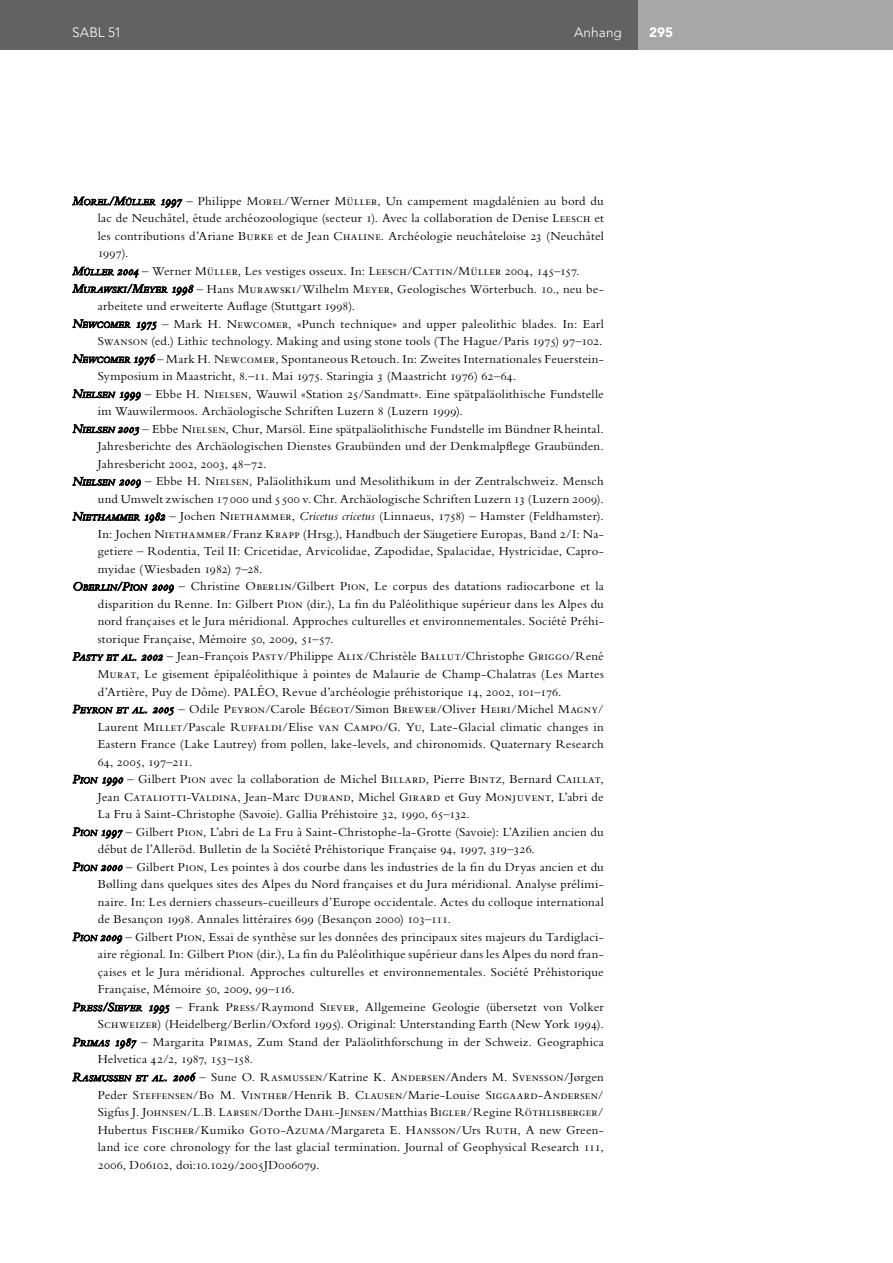
<style>
.page{position:relative;width:893px;height:1263px;background:#fff}
.page>*{position:absolute;margin:0;border:0;box-sizing:border-box;transform-origin:0 0}
.t1{font:300 13.5px "Avenir LT Std";letter-spacing:.01em;color:#fff}
.t2{font:900 13.5px "Avenir LT Std";color:#fff}
.t3{font:12.75px "Bembo Std";letter-spacing:.025em;color:#000}
.t4{font:12.75px "Bembo Std";letter-spacing:.005em;color:#000}
.t5{font:12.75px "Bembo Std";letter-spacing:-.01em;color:#000}
.t6{font:12.75px "Bembo Std";color:#000}
.s1{font-style:italic}
.s2{font-style:italic;font-size:8.85px}
</style>
<div class="page">
<div style="left:0;top:0;width:638px;height:50px;background:#616261"></div>
<div style="left:638px;top:0;width:255px;height:50px;background:#a6a7a7"></div>
<svg style="left:72px;top:196px;width:83px;height:9px"></svg>
<svg style="left:161px;top:199px;width:21px;height:9px"></svg>
<svg style="left:72px;top:266px;width:121px;height:29px"></svg>
<svg style="left:73px;top:319px;width:57px;height:10px"></svg>
<svg style="left:137px;top:322px;width:19px;height:8px"></svg>
<svg style="left:73px;top:354px;width:82px;height:11px"></svg>
<svg style="left:73px;top:389px;width:68px;height:11px"></svg>
<svg style="left:73px;top:425px;width:66px;height:10px"></svg>
<svg style="left:73px;top:477px;width:68px;height:11px"></svg>
<svg style="left:73px;top:512px;width:92px;height:11px"></svg>
<svg style="left:74px;top:582px;width:100px;height:11px"></svg>
<svg style="left:73px;top:652px;width:63px;height:9px"></svg>
<svg style="left:142px;top:655px;width:21px;height:6px"></svg>
<svg style="left:73px;top:705px;width:74px;height:8px"></svg>
<svg style="left:153px;top:707px;width:21px;height:8px"></svg>
<svg style="left:73px;top:775px;width:50px;height:11px"></svg>
<svg style="left:73px;top:828px;width:50px;height:10px"></svg>
<svg style="left:73px;top:863px;width:49px;height:8px"></svg>
<svg style="left:73px;top:933px;width:49px;height:10px"></svg>
<svg style="left:73px;top:1002px;width:69px;height:9px"></svg>
<svg style="left:149px;top:1005px;width:20px;height:9px"></svg>
<svg style="left:73px;top:1038px;width:36px;height:8px"></svg>
<svg style="left:116px;top:1038px;width:20px;height:11px"></svg>
<svg style="left:72px;top:1073px;width:95px;height:8px"></svg>
<svg style="left:173px;top:1073px;width:23px;height:8px"></svg>
<p class="t1" style="left:574px;top:24px;width:49px">Anhang</p>
<p class="t1" style="left:72px;top:24px;width:51px">SABL 51</p>
<p class="t2" style="left:649px;top:24px;width:25px">295</p>
<p class="t3" style="left:72px;top:193px;width:533px"><span class="s1">M</span><span class="s2">OREL</span><span class="s1">/M</span><span class="s2">ÜLLER</span> <span class="s1">1997</span> – Philippe Morel/Werner Müller, Un campement magdalénien au bord du</p>
<p class="t3" style="left:98px;top:211px;width:507px">lac de Neuchâtel, étude archéozoologique (secteur 1). Avec la collaboration de Denise Leesch et</p>
<p class="t3" style="left:98px;top:228px;width:507px">les contributions d’Ariane Burke et de Jean Chaline. Archéologie neuchâteloise 23 (Neuchâtel</p>
<p class="t3" style="left:98px;top:246px;width:32px">1997).</p>
<p class="t3" style="left:72px;top:264px;width:509px"><span class="s1">M</span><span class="s2">ÜLLER</span> <span class="s1">2004</span> – Werner Müller, Les vestiges osseux. In: Leesch/Cattin/Müller 2004, 145–157.</p>
<p class="t3" style="left:72px;top:281px;width:533px"><span class="s1">M</span><span class="s2">URAWSKI</span><span class="s1">/M</span><span class="s2">EYER</span> <span class="s1">1998</span> – Hans Murawski/Wilhelm Meyer, Geologisches Wörterbuch. 10., neu be-</p>
<p class="t3" style="left:98px;top:299px;width:259px">arbeitete und erweiterte Auflage (Stuttgart 1998).</p>
<p class="t3" style="left:72px;top:316px;width:533px"><span class="s1">N</span><span class="s2">EWCOMER</span> <span class="s1">1975</span> – Mark H. Newcomer, «Punch technique» and upper paleolithic blades. In: Earl</p>
<p class="t3" style="left:98px;top:334px;width:506px">Swanson (ed.) Lithic technology. Making and using stone tools (The Hague/Paris 1975) 97–102.</p>
<p class="t3" style="left:72px;top:351px;width:533px"><span class="s1">N</span><span class="s2">EWCOMER</span> <span class="s1">1976</span> – Mark H. Newcomer, Spontaneous Retouch. In: Zweites Internationales Feuerstein-</p>
<p class="t3" style="left:98px;top:369px;width:420px">Symposium in Maastricht, 8.–11. Mai 1975. Staringia 3 (Maastricht 1976) 62–64.</p>
<p class="t3" style="left:72px;top:386px;width:533px"><span class="s1">N</span><span class="s2">IELSEN</span> <span class="s1">1999</span> – Ebbe H. Nielsen, Wauwil «Station 25/Sandmatt». Eine spätpaläolithische Fundstelle</p>
<p class="t3" style="left:98px;top:404px;width:367px">im Wauwilermoos. Archäologische Schriften Luzern 8 (Luzern 1999).</p>
<p class="t3" style="left:72px;top:421px;width:533px"><span class="s1">N</span><span class="s2">IELSEN</span> <span class="s1">2003</span> – Ebbe Nielsen, Chur, Marsöl. Eine spätpaläolithische Fundstelle im Bündner Rheintal.</p>
<p class="t3" style="left:98px;top:439px;width:507px">Jahresberichte des Archäologischen Dienstes Graubünden und der Denkmalpflege Graubünden.</p>
<p class="t3" style="left:98px;top:456px;width:170px">Jahresbericht 2002, 2003, 48–72.</p>
<p class="t3" style="left:72px;top:474px;width:533px"><span class="s1">N</span><span class="s2">IELSEN</span> <span class="s1">2009</span> – Ebbe H. Nielsen, Paläolithikum und Mesolithikum in der Zentralschweiz. Mensch</p>
<p class="t3" style="left:98px;top:491px;width:508px">und Umwelt zwischen 17000 und 5500 v. Chr. Archäologische Schriften Luzern 13 (Luzern 2009).</p>
<p class="t3" style="left:72px;top:509px;width:533px"><span class="s1">N</span><span class="s2">IETHAMMER</span> <span class="s1">1982</span> – Jochen Niethammer, <span class="s1">Cricetus cricetus</span> (Linnaeus, 1758) – Hamster (Feldhamster).</p>
<p class="t3" style="left:98px;top:526px;width:507px">In: Jochen Niethammer/Franz Krapp (Hrsg.), Handbuch der Säugetiere Europas, Band 2/I: Na-</p>
<p class="t3" style="left:98px;top:544px;width:507px">getiere – Rodentia, Teil II: Cricetidae, Arvicolidae, Zapodidae, Spalacidae, Hystricidae, Capro-</p>
<p class="t3" style="left:98px;top:561px;width:166px">myidae (Wiesbaden 1982) 7–28.</p>
<p class="t3" style="left:72px;top:579px;width:533px"><span class="s1">O</span><span class="s2">BERLIN</span><span class="s1">/P</span><span class="s2">ION</span> <span class="s1">2009</span> – Christine Oberlin/Gilbert Pion, Le corpus des datations radiocarbone et la</p>
<p class="t3" style="left:98px;top:596px;width:508px">disparition du Renne. In: Gilbert Pion (dir.), La fin du Paléolithique supérieur dans les Alpes du</p>
<p class="t3" style="left:98px;top:614px;width:507px">nord françaises et le Jura méridional. Approches culturelles et environnementales. Société Préhi-</p>
<p class="t3" style="left:98px;top:631px;width:237px">storique Française, Mémoire 50, 2009, 51–57.</p>
<p class="t3" style="left:72px;top:649px;width:533px"><span class="s1">P</span><span class="s2">ASTY ET AL</span><span class="s1">. 2002</span> – Jean-François Pasty/Philippe Alix/Christèle Ballut/Christophe Griggo/René</p>
<p class="t3" style="left:98px;top:666px;width:508px">Murat, Le gisement épipaléolithique à pointes de Malaurie de Champ-Chalatras (Les Martes</p>
<p class="t3" style="left:98px;top:684px;width:465px">d’Artière, Puy de Dôme). PALÉO, Revue d’archéologie préhistorique 14, 2002, 101–176.</p>
<p class="t3" style="left:72px;top:702px;width:533px"><span class="s1">P</span><span class="s2">EYRON ET AL</span><span class="s1">. 2005</span> – Odile Peyron/Carole Bégeot/Simon Brewer/Oliver Heiri/Michel Magny/</p>
<p class="t3" style="left:98px;top:719px;width:507px">Laurent Millet/Pascale Ruffaldi/Elise van Campo/G. Yu, Late-Glacial climatic changes in</p>
<p class="t3" style="left:98px;top:737px;width:507px">Eastern France (Lake Lautrey) from pollen, lake-levels, and chironomids. Quaternary Research</p>
<p class="t6" style="left:98px;top:754px;width:96px">64, 2005, 197–211.</p>
<p class="t3" style="left:72px;top:772px;width:533px"><span class="s1">P</span><span class="s2">ION</span> <span class="s1">1990</span> – Gilbert Pion avec la collaboration de Michel Billard, Pierre Bintz, Bernard Caillat,</p>
<p class="t3" style="left:98px;top:789px;width:507px">Jean Cataliotti-Valdina, Jean-Marc Durand, Michel Girard et Guy Monjuvent, L’abri de</p>
<p class="t3" style="left:98px;top:807px;width:374px">La Fru à Saint-Christophe (Savoie). Gallia Préhistoire 32, 1990, 65–132.</p>
<p class="t3" style="left:72px;top:824px;width:533px"><span class="s1">P</span><span class="s2">ION</span> <span class="s1">1997</span> – Gilbert Pion, L’abri de La Fru à Saint-Christophe-la-Grotte (Savoie): L’Azilien ancien du</p>
<p class="t3" style="left:98px;top:842px;width:439px">début de l’Alleröd. Bulletin de la Société Préhistorique Française 94, 1997, 319–326.</p>
<p class="t3" style="left:72px;top:859px;width:533px"><span class="s1">P</span><span class="s2">ION</span> <span class="s1">2000</span> – Gilbert Pion, Les pointes à dos courbe dans les industries de la fin du Dryas ancien et du</p>
<p class="t3" style="left:98px;top:877px;width:507px">Bølling dans quelques sites des Alpes du Nord françaises et du Jura méridional. Analyse prélimi-</p>
<p class="t3" style="left:98px;top:894px;width:507px">naire. In: Les derniers chasseurs-cueilleurs d’Europe occidentale. Actes du colloque international</p>
<p class="t3" style="left:98px;top:912px;width:355px">de Besançon 1998. Annales littéraires 699 (Besançon 2000) 103–111.</p>
<p class="t3" style="left:72px;top:929px;width:533px"><span class="s1">P</span><span class="s2">ION</span> <span class="s1">2009</span> – Gilbert Pion, Essai de synthèse sur les données des principaux sites majeurs du Tardiglaci-</p>
<p class="t3" style="left:98px;top:947px;width:507px">aire régional. In: Gilbert Pion (dir.), La fin du Paléolithique supérieur dans les Alpes du nord fran-</p>
<p class="t3" style="left:98px;top:964px;width:507px">çaises et le Jura méridional. Approches culturelles et environnementales. Société Préhistorique</p>
<p class="t3" style="left:98px;top:982px;width:198px">Française, Mémoire 50, 2009, 99–116.</p>
<p class="t3" style="left:72px;top:999px;width:533px"><span class="s1">P</span><span class="s2">RESS</span><span class="s1">/S</span><span class="s2">IEVER</span> <span class="s1">1995</span> – Frank Press/Raymond Siever, Allgemeine Geologie (übersetzt von Volker</p>
<p class="t3" style="left:98px;top:1017px;width:507px">Schweizer) (Heidelberg/Berlin/Oxford 1995). Original: Unterstanding Earth (New York 1994).</p>
<p class="t3" style="left:72px;top:1034px;width:533px"><span class="s1">P</span><span class="s2">RIMAS</span> <span class="s1">1987</span> – Margarita Primas, Zum Stand der Paläolithforschung in der Schweiz. Geographica</p>
<p class="t5" style="left:98px;top:1052px;width:157px">Helvetica 42/2, 1987, 153–158.</p>
<p class="t3" style="left:72px;top:1069px;width:533px"><span class="s1">R</span><span class="s2">ASMUSSEN ET AL</span><span class="s1">. 2006</span> – Sune O. Rasmussen/Katrine K. Andersen/Anders M. Svensson/Jørgen</p>
<p class="t3" style="left:98px;top:1087px;width:507px">Peder Steffensen/Bo M. Vinther/Henrik B. Clausen/Marie-Louise Siggaard-Andersen/</p>
<p class="t3" style="left:98px;top:1104px;width:507px">Sigfus J. Johnsen/L.B. Larsen/Dorthe Dahl-Jensen/Matthias Bigler/Regine Röthlisberger/</p>
<p class="t3" style="left:98px;top:1122px;width:507px">Hubertus Fischer/Kumiko Goto-Azuma/Margareta E. Hansson/Urs Ruth, A new Green-</p>
<p class="t4" style="left:98px;top:1140px;width:507px">land ice core chronology for the last glacial termination. Journal of Geophysical Research 111,</p>
<p class="t3" style="left:98px;top:1157px;width:223px">2006, D06102, doi:10.1029/2005JD006079.</p>
</div>
